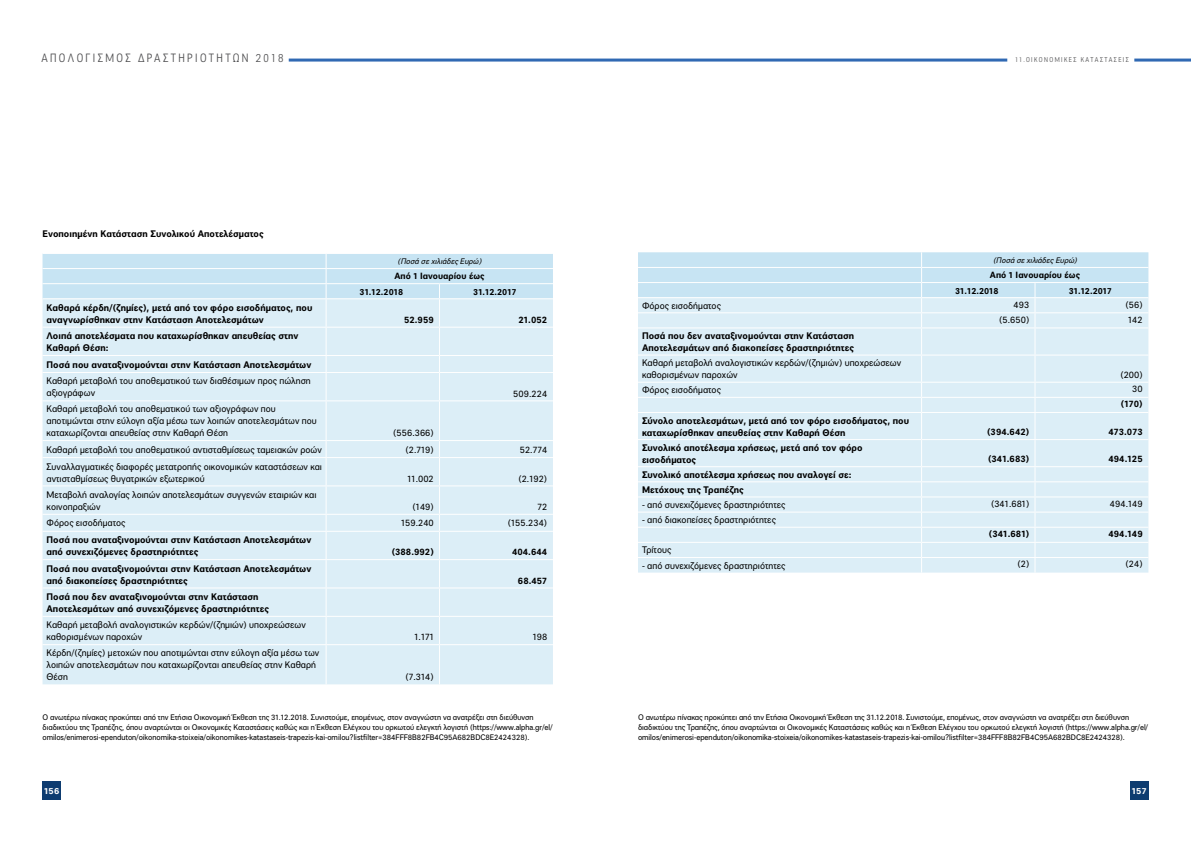
<style>
.page{position:relative;width:1191px;height:842px;background:#fff}
.page>*{position:absolute;margin:0;border:0;box-sizing:border-box;transform-origin:0 0}
.t1{font:300 12px "Alpha Bank Sans Cond";letter-spacing:.2em;color:#4d4d4f}
.t2{font:9.5px/12px "Alpha Bank Sans";color:#000;scale:.95 1}
.t3{font:700 9.5px/12px "Alpha Bank Sans";color:#000;scale:.95 1}
.t4{font:700 9px/15.1px "Alpha Bank Sans";color:#000;scale:.95 1}
.t5{font:700 9px "Alpha Bank Sans";color:#fff}
.t6{font:8px/10px "Alpha Bank Sans";letter-spacing:-.01em;color:#000;scale:.95 1}
.t7{font:italic 8px "Alpha Bank Sans";color:#000;scale:.95 1}
.t8{font:300 7px "Alpha Bank Sans Cond";letter-spacing:.2em;color:#4d4d4f}
</style>
<div class="page">
<div style="left:43px;top:401px;width:510px;height:283px;background:#dceef7"></div>
<hr style="left:325px;top:401px;width:1px;height:39px;background:#fff">
<hr style="left:439px;top:401px;width:1px;height:39px;background:#fff">
<hr style="left:43px;top:440px;width:283px;height:1px;background:#fff">
<hr style="left:326px;top:440px;width:113px;height:1px;background:#fff">
<hr style="left:439px;top:440px;width:114px;height:1px;background:#fff">
<hr style="left:43px;top:457px;width:283px;height:1px;background:#fff">
<hr style="left:326px;top:457px;width:113px;height:1px;background:#fff">
<hr style="left:439px;top:457px;width:114px;height:1px;background:#fff">
<hr style="left:43px;top:485px;width:283px;height:1px;background:#fff">
<hr style="left:326px;top:485px;width:113px;height:1px;background:#fff">
<hr style="left:439px;top:485px;width:114px;height:1px;background:#fff">
<hr style="left:43px;top:514px;width:283px;height:1px;background:#fff">
<hr style="left:326px;top:514px;width:113px;height:1px;background:#fff">
<hr style="left:439px;top:514px;width:114px;height:1px;background:#fff">
<hr style="left:43px;top:531px;width:283px;height:1px;background:#fff">
<hr style="left:326px;top:531px;width:113px;height:1px;background:#fff">
<hr style="left:439px;top:531px;width:114px;height:1px;background:#fff">
<hr style="left:43px;top:559px;width:283px;height:1px;background:#fff">
<hr style="left:326px;top:559px;width:113px;height:1px;background:#fff">
<hr style="left:439px;top:559px;width:114px;height:1px;background:#fff">
<hr style="left:43px;top:587px;width:283px;height:1px;background:#fff">
<hr style="left:326px;top:587px;width:113px;height:1px;background:#fff">
<hr style="left:439px;top:587px;width:114px;height:1px;background:#fff">
<hr style="left:43px;top:616px;width:283px;height:1px;background:#fff">
<hr style="left:326px;top:616px;width:113px;height:1px;background:#fff">
<svg style="left:325px;top:441px;width:1px;height:203px"></svg>
<hr style="left:439px;top:616px;width:114px;height:1px;background:#fff">
<svg style="left:439px;top:441px;width:1px;height:203px"></svg>
<hr style="left:43px;top:644px;width:283px;height:1px;background:#fff">
<hr style="left:326px;top:644px;width:113px;height:1px;background:#fff">
<hr style="left:325px;top:645px;width:1px;height:39px;background:#fff">
<hr style="left:439px;top:644px;width:114px;height:1px;background:#fff">
<hr style="left:439px;top:645px;width:1px;height:39px;background:#fff">
<svg style="left:43px;top:254px;width:510px;height:146px;background:#d7ebf6"></svg>
<hr style="left:43px;top:268px;width:283px;height:1px;background:#fff">
<hr style="left:326px;top:268px;width:113px;height:1px;background:#fff">
<hr style="left:439px;top:268px;width:114px;height:1px;background:#fff">
<svg style="left:638px;top:252px;width:510px;height:321px;background:#daedf6"></svg>
<hr style="left:638px;top:527px;width:283px;height:1px;background:#fff">
<hr style="left:921px;top:527px;width:114px;height:1px;background:#fff">
<hr style="left:1035px;top:527px;width:113px;height:1px;background:#fff">
<hr style="left:638px;top:542px;width:283px;height:1px;background:#fff">
<hr style="left:921px;top:542px;width:114px;height:1px;background:#fff">
<hr style="left:1035px;top:542px;width:113px;height:1px;background:#fff">
<hr style="left:638px;top:557px;width:283px;height:1px;background:#fff">
<hr style="left:921px;top:557px;width:114px;height:1px;background:#fff">
<hr style="left:1035px;top:557px;width:113px;height:1px;background:#fff">
<div style="left:43px;top:781px;width:18px;height:18px;background:#0e3c70"></div>
<div style="left:1130px;top:781px;width:18px;height:18px;background:#0e3c70"></div>
<hr style="left:289px;top:59px;width:718px;height:3px;background:#3069b3">
<hr style="left:1134px;top:59px;width:57px;height:3px;background:#3069b3">
<p class="t1" style="left:41px;top:51px;width:244px">ΑΠΟΛΟΓΙΣΜΟΣ ΔΡΑΣΤΗΡΙΟΤΗΤΩΝ 2018</p>
<p class="t3" style="left:43px;top:227px;width:234px">Ενοποιηµένη Κατάσταση Συνολικού Αποτελέσµατος</p>
<p class="t3" style="left:47px;top:302px;width:281px">Καθαρά κέρδη/(ζηµίες), µετά από τον φόρο εισοδήµατος, που αναγνωρίσθηκαν στην Κατάσταση Αποτελεσµάτων</p>
<p class="t3" style="left:47px;top:329px;width:267px">Λοιπά αποτελέσµατα που καταχωρίσθηκαν απευθείας στην<br>Καθαρή Θέση:</p>
<p class="t3" style="left:47px;top:358px;width:280px">Ποσά που αναταξινοµούνται στην Κατάσταση Αποτελεσµάτων</p>
<p class="t2" style="left:47px;top:375px;width:280px">Καθαρή µεταβολή του αποθεµατικού των διαθέσιµων προς πώληση αξιογράφων</p>
<p class="t2" style="left:47px;top:403px;width:286px">Καθαρή µεταβολή του αποθεµατικού των αξιογράφων που αποτιµώνται στην εύλογη αξία µέσω των λοιπών αποτελεσµάτων που καταχωρίζονται απευθείας στην Καθαρή Θέση</p>
<p class="t7" style="left:397px;top:256px;width:92px">(Ποσά σεχιλιάδεςΕυρώ)</p>
<p class="t4" style="left:359px;top:269px;width:133px;text-indent:35px">Από 1 Ιανουαρίου έως<br>31.12.2018</p>
<p class="t4" style="left:473px;top:284px;width:47px">31.12.2017</p>
<p class="t3" style="left:404px;top:314px;width:33px">52.959</p>
<p class="t3" style="left:518px;top:314px;width:32px">21.052</p>
<p class="t2" style="left:393px;top:427px;width:44px">(556.366)</p>
<p class="t2" style="left:513px;top:388px;width:37px">509.224</p>
<p class="t2" style="left:47px;top:443px;width:291px">Καθαρή µεταβολή του αποθεµατικού αντισταθµίσεως ταµειακών ροών</p>
<p class="t2" style="left:405px;top:443px;width:31px">(2.719)</p>
<p class="t2" style="left:520px;top:443px;width:30px">52.774</p>
<p class="t2" style="left:47px;top:460px;width:291px">Συναλλαγµατικές διαφορές µετατροπής οικονοµικών καταστάσεων και αντισταθµίσεως θυγατρικών εξωτερικού</p>
<p class="t2" style="left:407px;top:472px;width:29px">11.002</p>
<p class="t2" style="left:518px;top:472px;width:32px">(2.192)</p>
<p class="t2" style="left:47px;top:489px;width:286px">Μεταβολή αναλογίας λοιπών αποτελεσµάτων συγγενών εταιριών και κοινοπραξιών</p>
<p class="t2" style="left:412px;top:501px;width:24px">(149)</p>
<p class="t2" style="left:537px;top:501px;width:12px">72</p>
<p class="t2" style="left:47px;top:517px;width:85px">Φόρος εισοδήµατος</p>
<p class="t2" style="left:401px;top:517px;width:36px">159.240</p>
<p class="t2" style="left:508px;top:517px;width:43px">(155.234)</p>
<p class="t3" style="left:47px;top:534px;width:280px">Ποσά που αναταξινοµούνται στην Κατάσταση Αποτελεσµάτων από συνεχιζόµενες δραστηριότητες</p>
<p class="t3" style="left:392px;top:546px;width:46px">(388.992)</p>
<p class="t3" style="left:512px;top:546px;width:39px">404.644</p>
<p class="t3" style="left:47px;top:562px;width:280px">Ποσά που αναταξινοµούνται στην Κατάσταση Αποτελεσµάτων από διακοπείσες δραστηριότητες</p>
<p class="t3" style="left:47px;top:590px;width:236px">Ποσά που δεν αναταξινοµούνται στην Κατάσταση<br>Αποτελεσµάτων από συνεχιζόµενες δραστηριότητες</p>
<p class="t2" style="left:47px;top:619px;width:274px">Καθαρή µεταβολή αναλογιστικών κερδών/(ζηµιών) υποχρεώσεων καθορισµένων παροχών</p>
<p class="t3" style="left:518px;top:574px;width:32px">68.457</p>
<p class="t2" style="left:414px;top:631px;width:22px">1.171</p>
<p class="t2" style="left:532px;top:631px;width:17px">198</p>
<p class="t2" style="left:47px;top:647px;width:289px">Κέρδη/(ζηµίες) µετοχών που αποτιµώνται στην εύλογη αξία µέσω των λοιπών αποτελεσµάτων που καταχωρίζονται απευθείας στην Καθαρή<br>Θέση</p>
<p class="t2" style="left:405px;top:671px;width:31px">(7.314)</p>
<p class="t6" style="left:43px;top:712px;width:538px">Ο ανωτέρω πίνακας προκύπτει από την Ετήσια Οικονομική Έκθεση της 31.12.2018. Συνιστούµε, επομένως, στον αναγνώστη να ανατρέξει στη διεύθυνση διαδικτύου της Τραπέζης, όπου αναρτώνται οι Οικονομικές Καταστάσεις καθώς και η Έκθεση Ελέγχου του ορκωτού ελεγκτή λογιστή (https://www.alpha.gr/el/ omilos/enimerosi-ependuton/oikonomika-stoixeia/oikonomikes-katastaseis-trapezis-kai-omilou?listfilter=384FFF8B82FB4C95A682BDC8E2424328).</p>
<p class="t5" style="left:44px;top:785px;width:17px">156</p>
<p class="t8" style="left:1015px;top:55px;width:115px">11.ΟΙΚΟΝΟΜΙΚΕΣ ΚΑΤΑΣΤΑΣΕΙΣ</p>
<p class="t7" style="left:993px;top:255px;width:92px">(Ποσά σεχιλιάδεςΕυρώ)</p>
<p class="t4" style="left:955px;top:268px;width:133px;text-indent:35px">Από 1 Ιανουαρίου έως<br>31.12.2018</p>
<p class="t4" style="left:1068px;top:283px;width:47px">31.12.2017</p>
<p class="t2" style="left:642px;top:300px;width:85px">Φόρος εισοδήµατος</p>
<p class="t2" style="left:1013px;top:298px;width:18px">493</p>
<p class="t2" style="left:1125px;top:298px;width:20px">(56)</p>
<p class="t2" style="left:999px;top:313px;width:33px">(5.650)</p>
<p class="t2" style="left:1128px;top:313px;width:17px">142</p>
<p class="t3" style="left:642px;top:330px;width:225px">Ποσά που δεν αναταξινοµούνται στην Κατάσταση<br>Αποτελεσµάτων από διακοπείσες δραστηριότητες</p>
<p class="t2" style="left:642px;top:357px;width:274px">Καθαρή µεταβολή αναλογιστικών κερδών/(ζηµιών) υποχρεώσεων καθορισµένων παροχών</p>
<p class="t2" style="left:1120px;top:369px;width:25px">(200)</p>
<p class="t2" style="left:642px;top:384px;width:85px">Φόρος εισοδήµατος</p>
<p class="t2" style="left:1132px;top:383px;width:13px">30</p>
<p class="t3" style="left:1120px;top:398px;width:25px">(170)</p>
<p class="t3" style="left:642px;top:414px;width:283px">Σύνολο αποτελεσµάτων, µετά από τον φόρο εισοδήµατος, που καταχωρίσθηκαν απευθείας στην Καθαρή Θέση</p>
<p class="t3" style="left:987px;top:426px;width:46px">(394.642)</p>
<p class="t3" style="left:1108px;top:426px;width:38px">473.073</p>
<p class="t3" style="left:642px;top:441px;width:234px">Συνολικό αποτέλεσµα χρήσεως, µετά από τον φόρο εισοδήµατος</p>
<p class="t3" style="left:988px;top:453px;width:45px">(341.683)</p>
<p class="t3" style="left:1108px;top:453px;width:38px">494.125</p>
<p class="t3" style="left:642px;top:467px;width:222px;line-height:15.1px">Συνολικό αποτέλεσµα χρήσεως που αναλογεί σε:<br>Μετόχους της Τραπέζης</p>
<p class="t2" style="left:642px;top:499px;width:153px">- από συνεχιζόµενες δραστηριότητες</p>
<p class="t2" style="left:991px;top:498px;width:42px">(341.681)</p>
<p class="t2" style="left:1110px;top:498px;width:36px">494.149</p>
<p class="t2" style="left:642px;top:514px;width:142px">- από διακοπείσες δραστηριότητες</p>
<p class="t3" style="left:989px;top:528px;width:44px">(341.681)</p>
<p class="t3" style="left:1108px;top:528px;width:38px">494.149</p>
<p class="t2" style="left:642px;top:544px;width:32px">Τρίτους</p>
<p class="t2" style="left:642px;top:559px;width:153px">- από συνεχιζόµενες δραστηριότητες</p>
<p class="t2" style="left:1017px;top:558px;width:14px">(2)</p>
<p class="t2" style="left:1125px;top:558px;width:20px">(24)</p>
<p class="t6" style="left:638px;top:712px;width:538px">Ο ανωτέρω πίνακας προκύπτει από την Ετήσια Οικονομική Έκθεση της 31.12.2018. Συνιστούµε, επομένως, στον αναγνώστη να ανατρέξει στη διεύθυνση διαδικτύου της Τραπέζης, όπου αναρτώνται οι Οικονομικές Καταστάσεις καθώς και η Έκθεση Ελέγχου του ορκωτού ελεγκτή λογιστή (https://www.alpha.gr/el/ omilos/enimerosi-ependuton/oikonomika-stoixeia/oikonomikes-katastaseis-trapezis-kai-omilou?listfilter=384FFF8B82FB4C95A682BDC8E2424328).</p>
<p class="t5" style="left:1131px;top:785px;width:16px">157</p>
</div>
